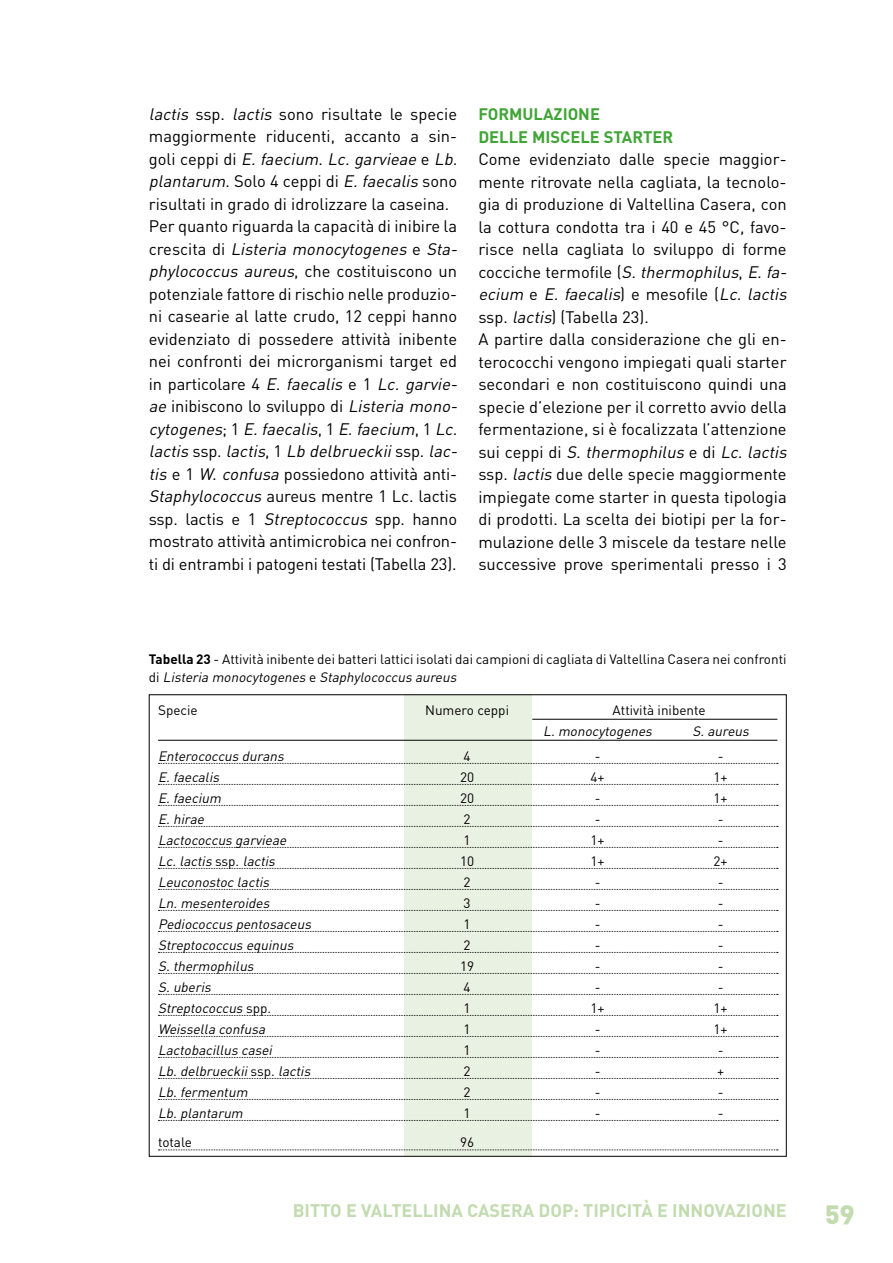
<style>
.page{position:relative;width:893px;height:1263px;background:#fff}
.page>*{position:absolute;margin:0;border:0;box-sizing:border-box;transform-origin:0 0}
.t1{font:26.25px "DIN Black Alternate";color:#c2dbaf}
.t2{font:700 18px "DIN";color:#c2dbaf}
.t3{font:16.5px/22.5px "DIN";color:#000}
.t4{font:700 16.5px/22.5px "DIN";color:#3fa535}
.t5{font:italic 13.5px "DIN";color:#000}
.t6{font:13.5px/18px "DIN";color:#000}
.s1{font-style:italic}
.s2{font-weight:700}
.s3{font-style:normal}
</style>
<div class="page">
<div style="left:404px;top:694px;width:127px;height:462px;background:#e9f1e2"></div>
<hr style="left:532px;top:719px;width:245px;height:1px;background:#000">
<hr style="left:158px;top:740px;width:619px;height:1px;background:#000">
<svg style="left:158px;top:763px;width:620px;height:1px"></svg>
<svg style="left:158px;top:784px;width:620px;height:1px"></svg>
<svg style="left:158px;top:805px;width:620px;height:1px"></svg>
<svg style="left:158px;top:826px;width:620px;height:1px"></svg>
<svg style="left:158px;top:847px;width:620px;height:1px"></svg>
<svg style="left:158px;top:868px;width:620px;height:1px"></svg>
<svg style="left:158px;top:889px;width:620px;height:1px"></svg>
<svg style="left:158px;top:910px;width:620px;height:1px"></svg>
<svg style="left:158px;top:931px;width:620px;height:1px"></svg>
<svg style="left:158px;top:952px;width:620px;height:1px"></svg>
<svg style="left:158px;top:973px;width:620px;height:1px"></svg>
<svg style="left:158px;top:994px;width:620px;height:1px"></svg>
<svg style="left:158px;top:1015px;width:620px;height:1px"></svg>
<svg style="left:158px;top:1036px;width:620px;height:1px"></svg>
<svg style="left:158px;top:1057px;width:620px;height:1px"></svg>
<svg style="left:158px;top:1078px;width:620px;height:1px"></svg>
<svg style="left:158px;top:1099px;width:620px;height:1px"></svg>
<svg style="left:158px;top:1120px;width:620px;height:1px"></svg>
<svg style="left:158px;top:1149px;width:620px;height:1px"></svg>
<p class="t3" style="left:149px;top:102px;width:314px"><span class="s1">lactis</span> ssp. <span class="s1">lactis</span> sono risultate le specie maggiormente riducenti, accanto a sin&shy;g o l i c e p p i d i <span class="s1">E.faecium</span>. <span class="s1">Lc.garvieae</span> e <span class="s1">Lb. plantarum</span>. S o lo 4 ce p p i d i <span class="s1">E.faecalis</span> s o n o risultati in grado di idrolizzare la caseina.<br>Per quanto riguarda la capacità di inibire la c re s c i t a d i <span class="s1">Listeria monocytogenes</span> e <span class="s1">Sta&shy;phylococcus aureus</span>, che costituiscono un potenziale fattore di rischio nelle produzio&shy;ni casearie al latte crudo, 12 ceppi hanno evidenziato di possedere attività inibente nei confronti dei microrganismi target ed i n p a rt i c o la re 4 <span class="s1">E. faecalis</span> e 1 <span class="s1">Lc. garvie&shy;ae</span> inibiscono lo sviluppo di <span class="s1">Listeria mono&shy;cytogenes</span>; 1 <span class="s1">E.faecalis</span>, 1 <span class="s1">E.faecium</span>, 1 <span class="s1">Lc. lactis</span> s s p . <span class="s1">lactis</span>, 1 <span class="s1">Lb delbrueckii</span>s s p . <span class="s1">lac&shy;tis</span> e 1 <span class="s1">W. confusa</span> possiedono attività anti-<span class="s1">Staphylococcus</span> aureus mentre 1 Lc. lactis ssp. lactis e 1 <span class="s1">Streptococcus</span> spp. hanno mostrato attività antimicrobica nei confron&shy;ti di entrambi i patogeni testati (Tabella 23).</p>
<p class="t4" style="left:478px;top:102px;width:193px">FORMULAZIONE<br>DELLE MISCELE STARTER</p>
<p class="t3" style="left:478px;top:148px;width:314px">Come evidenziato dalle specie maggior&shy;mente ritrovate nella cagliata, la tecnolo&shy;gia di produzione di Valtellina Casera, con la cottura condotta tra i 40 e 45 °C, favo&shy;risce nella cagliata lo sviluppo di forme co cc i c h e t e rm o fi le ( <span class="s1">S.thermophilus</span>, <span class="s1">E.fa&shy;ecium</span> e <span class="s1">E. faecalis</span>) e m e s o fi l e ( <span class="s1">Lc. lactis </span>ssp. <span class="s1">lactis</span>) (Tabella 23).<br>A partire dalla considerazione che gli en&shy;terococchi vengono impiegati quali starter secondari e non costituiscono quindi una specie d’elezione per il corretto avvio della fermentazione, si è focalizzata l’attenzione s u i c e p p i d i <span class="s1">S.thermophilus</span> e d i <span class="s1">Lc.lactis </span>ssp. <span class="s1">lactis</span> due delle specie maggiormente impiegate come starter in questa tipologia di prodotti. La scelta dei biotipi per la for&shy;mulazione delle 3 miscele da testare nelle successive prove sperimentali presso i 3</p>
<p class="t6" style="left:149px;top:650px;width:639px"><span class="s2">TABELLA 23</span> - Attività inibente dei batteri lattici isolati dai campioni di cagliata di Valtellina Casera nei confronti d i <span class="s1">Listeria monocytogenes</span> e <span class="s1">Staphylococcus aureus</span></p>
<p class="t6" style="left:158px;top:700px;width:41px">Specie</p>
<p class="t6" style="left:425px;top:700px;width:85px">Numero ceppi</p>
<p class="t6" style="left:613px;top:700px;width:95px">Attività inibente</p>
<p class="t5" style="left:543px;top:722px;width:113px">L.monocytogenes</p>
<p class="t5" style="left:692px;top:722px;width:61px">S.aureus</p>
<p class="t5" style="left:158px;top:747px;width:130px">Enterococcus durans</p>
<p class="t6" style="left:464px;top:747px;width:9px">4</p>
<p class="t6" style="left:595px;top:747px;width:7px">-</p>
<p class="t6" style="left:718px;top:747px;width:7px">-</p>
<p class="t5" style="left:158px;top:768px;width:66px">E.faecalis</p>
<p class="t6" style="left:460px;top:768px;width:16px">20</p>
<p class="t6" style="left:591px;top:768px;width:16px">4+</p>
<p class="t6" style="left:714px;top:768px;width:16px">1+</p>
<p class="t5" style="left:158px;top:789px;width:68px">E.faecium</p>
<p class="t6" style="left:460px;top:789px;width:16px">20</p>
<p class="t6" style="left:595px;top:789px;width:7px">-</p>
<p class="t6" style="left:714px;top:789px;width:16px">1+</p>
<p class="t5" style="left:158px;top:810px;width:51px">E.hirae</p>
<p class="t6" style="left:464px;top:810px;width:9px">2</p>
<p class="t6" style="left:595px;top:810px;width:7px">-</p>
<p class="t6" style="left:718px;top:810px;width:7px">-</p>
<p class="t5" style="left:158px;top:831px;width:133px">Lactococcus garvieae</p>
<p class="t6" style="left:464px;top:831px;width:9px">1</p>
<p class="t6" style="left:591px;top:831px;width:16px">1+</p>
<p class="t6" style="left:718px;top:831px;width:7px">-</p>
<p class="t5" style="left:158px;top:852px;width:122px">Lc.lactis <span class="s3">s s p .</span> lactis</p>
<p class="t6" style="left:460px;top:852px;width:16px">10</p>
<p class="t6" style="left:591px;top:852px;width:16px">1+</p>
<p class="t6" style="left:714px;top:852px;width:16px">2+</p>
<p class="t5" style="left:158px;top:873px;width:116px">Leuconostoc lactis</p>
<p class="t6" style="left:464px;top:873px;width:9px">2</p>
<p class="t6" style="left:595px;top:873px;width:7px">-</p>
<p class="t6" style="left:718px;top:873px;width:7px">-</p>
<p class="t5" style="left:158px;top:894px;width:116px">Ln.mesenteroides</p>
<p class="t6" style="left:464px;top:894px;width:9px">3</p>
<p class="t6" style="left:595px;top:894px;width:7px">-</p>
<p class="t6" style="left:718px;top:894px;width:7px">-</p>
<p class="t5" style="left:158px;top:915px;width:158px">Pediococcus pentosaceus</p>
<p class="t6" style="left:464px;top:915px;width:9px">1</p>
<p class="t6" style="left:595px;top:915px;width:7px">-</p>
<p class="t6" style="left:718px;top:915px;width:7px">-</p>
<p class="t5" style="left:158px;top:936px;width:140px">Streptococcus equinus</p>
<p class="t6" style="left:464px;top:936px;width:9px">2</p>
<p class="t6" style="left:595px;top:936px;width:7px">-</p>
<p class="t6" style="left:718px;top:936px;width:7px">-</p>
<p class="t5" style="left:158px;top:957px;width:100px">S.thermophilus</p>
<p class="t6" style="left:460px;top:957px;width:16px">19</p>
<p class="t6" style="left:595px;top:957px;width:7px">-</p>
<p class="t6" style="left:718px;top:957px;width:7px">-</p>
<p class="t5" style="left:158px;top:978px;width:58px">S.uberis</p>
<p class="t6" style="left:464px;top:978px;width:9px">4</p>
<p class="t6" style="left:595px;top:978px;width:7px">-</p>
<p class="t6" style="left:718px;top:978px;width:7px">-</p>
<p class="t5" style="left:158px;top:999px;width:114px">Streptococcus <span class="s3">s p p .</span></p>
<p class="t6" style="left:464px;top:999px;width:9px">1</p>
<p class="t6" style="left:591px;top:999px;width:16px">1+</p>
<p class="t6" style="left:714px;top:999px;width:16px">1+</p>
<p class="t5" style="left:158px;top:1020px;width:112px">Weissella confusa</p>
<p class="t6" style="left:464px;top:1020px;width:9px">1</p>
<p class="t6" style="left:595px;top:1020px;width:7px">-</p>
<p class="t6" style="left:714px;top:1020px;width:16px">1+</p>
<p class="t5" style="left:158px;top:1041px;width:119px">Lactobacillus casei</p>
<p class="t6" style="left:464px;top:1041px;width:9px">1</p>
<p class="t6" style="left:595px;top:1041px;width:7px">-</p>
<p class="t6" style="left:718px;top:1041px;width:7px">-</p>
<p class="t5" style="left:158px;top:1062px;width:157px">Lb.delbrueckii<span class="s3">s s p .</span> lactis</p>
<p class="t6" style="left:464px;top:1062px;width:9px">2</p>
<p class="t6" style="left:595px;top:1062px;width:7px">-</p>
<p class="t6" style="left:717px;top:1062px;width:9px">+</p>
<p class="t5" style="left:158px;top:1083px;width:94px">Lb.fermentum</p>
<p class="t6" style="left:464px;top:1083px;width:9px">2</p>
<p class="t6" style="left:595px;top:1083px;width:7px">-</p>
<p class="t6" style="left:718px;top:1083px;width:7px">-</p>
<p class="t5" style="left:158px;top:1104px;width:89px">Lb.plantarum</p>
<p class="t6" style="left:464px;top:1104px;width:9px">1</p>
<p class="t6" style="left:595px;top:1104px;width:7px">-</p>
<p class="t6" style="left:718px;top:1104px;width:7px">-</p>
<p class="t6" style="left:158px;top:1133px;width:35px">totale</p>
<p class="t6" style="left:460px;top:1133px;width:16px">96</p>
<p class="t2" style="left:293px;top:1199px;width:495px">BITTO E VALTELLI NA CASERA DOP: TIPICITÀ E INNOVAZION E</p>
<h1 class="t1" style="left:825px;top:1194px;width:31px">59</h1>
</div>
